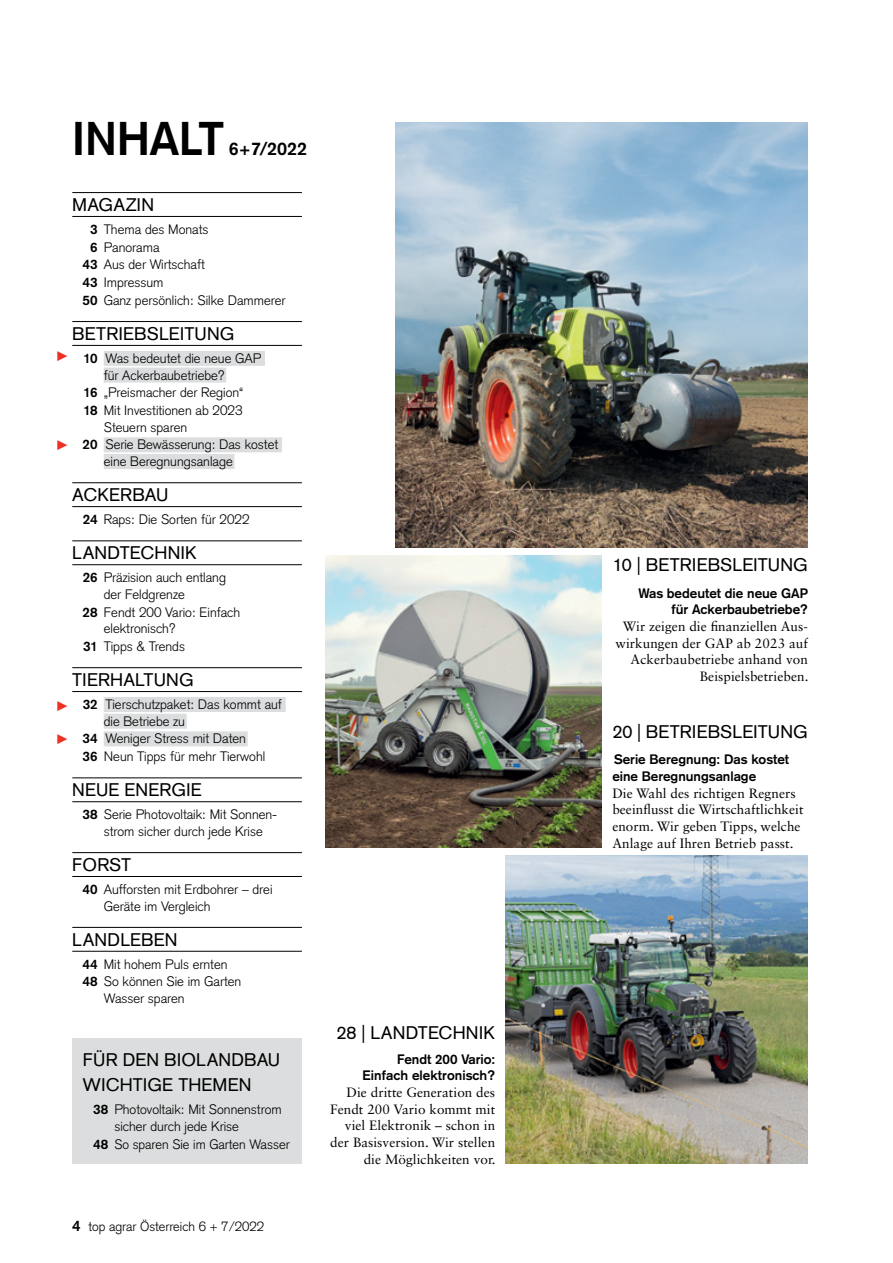
<style>
.page{position:relative;width:893px;height:1263px;background:#fff}
.page>*{position:absolute;margin:0;border:0;box-sizing:border-box;transform-origin:0 0}
.Inhalt_Titel{font:700 46.5px "Basic Commercial LT Pro";color:#000}
.Inhalt_Rubrik{font:18px/25.5px "Basic Commercial LT Pro";letter-spacing:.005em;color:#000}
.Inhalt_Beschreibung{font:18px "Basic Commercial LT Pro";letter-spacing:.005em;color:#000}
.Inhalt_Titel-2{font:700 18px "Basic Commercial LT Pro";color:#000}
.Inhalt{font:300 13.5px/16.6px "Basic Commercial LT Pro";color:#000}
.Textanlauf{font:13.5px/16.6px "Sabon LT Std";letter-spacing:.005em;color:#000;text-align:right}
.t1{font:300 13.2px "Basic Commercial LT Pro";color:#000}
.s1{font-weight:700}
.s2{font-weight:700;font-size:15px}
.s3{font-family:"Basic Commercial LT Pro";font-weight:700}
</style>
<div class="page">
<hr style="left:72px;top:192px;width:230px;height:1px;background:#000">
<hr style="left:72px;top:216px;width:230px;height:1px;background:#000">
<hr style="left:72px;top:321px;width:230px;height:1px;background:#000">
<hr style="left:72px;top:345px;width:230px;height:1px;background:#000">
<div style="left:104px;top:351px;width:161px;height:15px;background:#dcddde"></div>
<div style="left:104px;top:367px;width:122px;height:15px;background:#dcddde"></div>
<div style="left:104px;top:437px;width:178px;height:15px;background:#dcddde"></div>
<div style="left:104px;top:454px;width:130px;height:15px;background:#dcddde"></div>
<hr style="left:72px;top:482px;width:230px;height:1px;background:#000">
<hr style="left:72px;top:506px;width:230px;height:1px;background:#000">
<hr style="left:72px;top:540px;width:230px;height:1px;background:#000">
<hr style="left:72px;top:564px;width:230px;height:1px;background:#000">
<hr style="left:72px;top:667px;width:230px;height:1px;background:#000">
<hr style="left:72px;top:691px;width:230px;height:1px;background:#000">
<div style="left:104px;top:697px;width:182px;height:15px;background:#dcddde"></div>
<div style="left:104px;top:714px;width:83px;height:15px;background:#dcddde"></div>
<div style="left:104px;top:731px;width:144px;height:15px;background:#dcddde"></div>
<hr style="left:72px;top:777px;width:230px;height:1px;background:#000">
<hr style="left:72px;top:801px;width:230px;height:1px;background:#000">
<hr style="left:72px;top:852px;width:230px;height:1px;background:#000">
<hr style="left:72px;top:876px;width:230px;height:1px;background:#000">
<hr style="left:72px;top:927px;width:230px;height:1px;background:#000">
<hr style="left:72px;top:951px;width:230px;height:1px;background:#000">
<div style="left:72px;top:1038px;width:230px;height:126px;background:#dcddde"></div>
<img style="left:395px;top:122px;width:413px;height:426px">
<img style="left:325px;top:555px;width:277px;height:292px">
<img style="left:506px;top:855px;width:302px;height:309px">
<p class="Inhalt_Titel" style="left:72px;top:111px;width:153px">INHALT</p>
<p class="Inhalt_Titel-2" style="left:229px;top:138px;width:80px">6+7/2022</p>
<p class="Inhalt_Rubrik" style="left:72px;top:192px;width:83px">MAGAZIN</p>
<p class="Inhalt" style="left:90px;top:221px;width:120px"><span class="s1">3</span> Thema des Monats</p>
<p class="Inhalt" style="left:90px;top:239px;width:71px"><span class="s1">6</span> Panorama</p>
<p class="Inhalt" style="left:83px;top:256px;width:124px"><span class="s1">43</span> Aus der Wirtschaft</p>
<p class="Inhalt" style="left:83px;top:274px;width:82px"><span class="s1">43</span> Impressum</p>
<p class="Inhalt" style="left:82px;top:292px;width:205px"><span class="s1">50</span> Ganz persönlich: Silke Dammerer</p>
<p class="Inhalt_Rubrik" style="left:72px;top:321px;width:164px">BETRIEBSLEITUNG</p>
<p class="Inhalt" style="left:104px;top:350px;width:159px;text-indent:-21px"><span class="s1">10</span> Was bedeutet die neue GAP für Ackerbaubetriebe?</p>
<p class="Inhalt" style="left:83px;top:384px;width:162px"><span class="s1">16</span> „Preismacher der Region“</p>
<p class="Inhalt" style="left:104px;top:402px;width:140px;text-indent:-21px"><span class="s1">18</span> Mit Investitionen ab 2023<br>Steuern sparen</p>
<p class="Inhalt" style="left:104px;top:436px;width:176px;text-indent:-21px"><span class="s1">20</span> Serie Bewässerung: Das kostet eine Beregnungsanlage</p>
<p class="Inhalt_Rubrik" style="left:72px;top:482px;width:98px">ACKERBAU</p>
<p class="Inhalt" style="left:83px;top:511px;width:168px"><span class="s1">24</span> Raps: Die Sorten für 2022</p>
<p class="Inhalt_Rubrik" style="left:72px;top:540px;width:126px">LANDTECHNIK</p>
<p class="Inhalt" style="left:104px;top:569px;width:124px;text-indent:-21px"><span class="s1">26</span> Präzision auch entlang der Feldgrenze</p>
<p class="Inhalt" style="left:104px;top:604px;width:138px;text-indent:-21px"><span class="s1">28</span> Fendt 200 Vario: Einfach elektronisch?</p>
<p class="Inhalt" style="left:83px;top:638px;width:103px"><span class="s1">31</span> Tipps &amp; Trends</p>
<p class="Inhalt_Rubrik" style="left:72px;top:667px;width:123px">TIERHALTUNG</p>
<p class="Inhalt" style="left:104px;top:696px;width:180px;text-indent:-21px"><span class="s1">32</span> Tierschutzpaket: Das kommt auf die Betriebe zu</p>
<p class="Inhalt" style="left:83px;top:730px;width:165px"><span class="s1">34</span> Weniger Stress mit Daten</p>
<p class="Inhalt" style="left:83px;top:748px;width:184px"><span class="s1">36</span> Neun Tipps für mehr Tierwohl</p>
<p class="Inhalt_Rubrik" style="left:72px;top:777px;width:131px">NEUE ENERGIE</p>
<p class="Inhalt" style="left:82px;top:806px;width:196px;text-align:center"><span class="s1">38</span> Serie Photovoltaik: Mit Sonnen&shy;strom sicher durch jede Krise</p>
<p class="Inhalt_Rubrik" style="left:72px;top:852px;width:60px">FORST</p>
<p class="Inhalt" style="left:104px;top:881px;width:170px;text-indent:-21px"><span class="s1">40</span> Aufforsten mit Erdbohrer – drei<br>Geräte im Vergleich</p>
<p class="Inhalt_Rubrik" style="left:72px;top:927px;width:107px">LANDLEBEN</p>
<p class="Inhalt" style="left:82px;top:956px;width:147px"><span class="s1">44</span> Mit hohem Puls ernten</p>
<p class="Inhalt" style="left:104px;top:973px;width:139px;text-indent:-21px"><span class="s1">48</span> So können Sie im Garten<br>Wasser sparen</p>
<p class="Inhalt_Rubrik" style="left:83px;top:1047px;width:199px">FÜR DEN BIOLANDBAU<br>WICHTIGE THEMEN</p>
<p class="Inhalt" style="left:114px;top:1101px;width:169px;text-indent:-21px"><span class="s1">38</span> Photovoltaik: Mit Sonnenstrom sicher durch jede Krise</p>
<p class="Inhalt" style="left:93px;top:1136px;width:198px"><span class="s1">48</span> So sparen Sie im Garten Wasser</p>
<p class="t1" style="left:72px;top:1218px;width:193px"><span class="s2">4</span> top agrar Österreich 6 + 7/2022</p>
<p class="Inhalt_Beschreibung" style="left:336px;top:1022px;width:160px">28 | LANDTECHNIK</p>
<p class="Textanlauf" style="left:330px;top:1050px;width:167px"><span class="s3">Fendt 200 Vario:<br>Einfach elektronisch?<br></span>Die dritte Generation des<br>Fendt 200 Vario kommt mit viel Elektronik – schon in der Basisversion. Wir stellen die Möglichkeiten vor.</p>
<p class="Inhalt_Beschreibung" style="left:612px;top:554px;width:197px">10 | BETRIEBSLEITUNG</p>
<p class="Textanlauf" style="left:615px;top:584px;width:194px"><span class="s3">Was bedeutet die neue GAP<br>für Ackerbaubetriebe?<br></span>Wir zeigen die finanziellen Aus&shy;wirkungen der GAP ab 2023 auf<br>Ackerbaubetriebe anhand von<br>Beispielsbetrieben.</p>
<p class="Inhalt_Beschreibung" style="left:612px;top:721px;width:197px">20 | BETRIEBSLEITUNG</p>
<p class="Textanlauf" style="left:612px;top:751px;width:193px;text-align:left"><span class="s3">Serie Beregnung: Das kostet eine Beregnungsanlage<br></span>Die Wahl des richtigen Regners beeinflusst die Wirtschaftlichkeit enorm. Wir geben Tipps, welche<br>Anlage auf Ihren Betrieb passt.</p>
</div>
